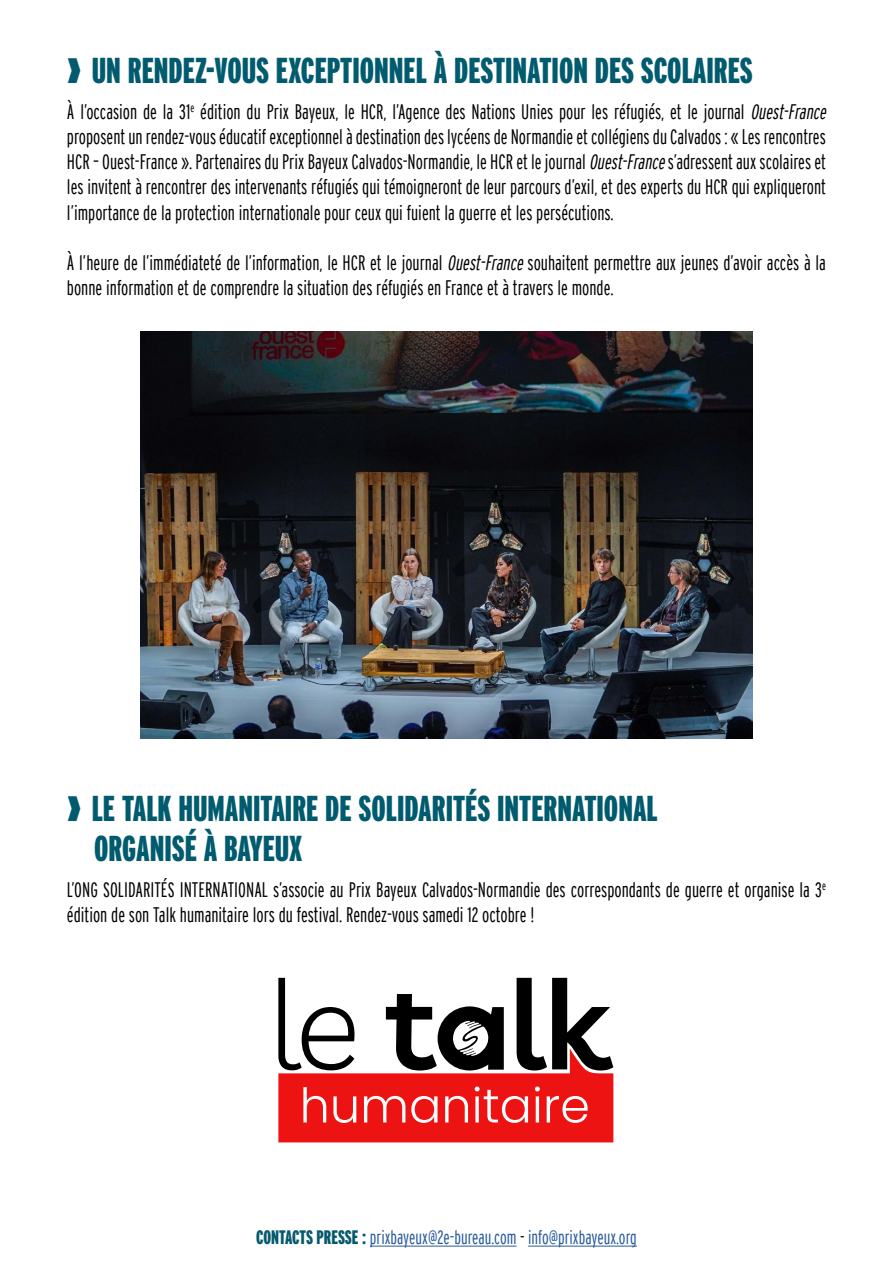
<style>
.page{position:relative;width:893px;height:1263px;background:#fff}
.page>*{position:absolute;margin:0;border:0;box-sizing:border-box;transform-origin:0 0}
.t1{font:36px/40.5px "Interstate Black Comp";color:#015b6e}
.t2{font:300 extra-condensed 21px/25.2px "Interstate";color:#000}
.t3{font:300 extra-condensed 19.5px "Interstate";color:#275b9b}
.s1{font-style:italic}
.s2{font-family:"Interstate Black Comp";font-weight:400;font-stretch:normal;color:#065a6d}
.s3{color:#000}
</style>
<div class="page">
<img style="left:141px;top:331px;width:611px;height:408px">
<svg style="left:278px;top:978px;width:335px;height:164px"></svg>
<hr style="left:370px;top:1246px;width:147px;height:1px;background:#275b9b">
<hr style="left:528px;top:1246px;width:109px;height:1px;background:#275b9b">
<h1 class="t1" style="left:67px;top:50px;width:687px">❱ UN RENDEZ-VOUS EXCEPTIONNEL À DESTINATION DES SCOLAIRES</h1>
<p class="t2" style="left:67px;top:99px;width:765px">À l’occasion de la 31<sup>e</sup> édition du Prix Bayeux, le HCR, l’Agence des Nations Unies pour les réfugiés, et le journal <span class="s1">Ouest-France </span>proposent un rendez-vous éducatif exceptionnel à destination des lycéens de Normandie et collégiens du Calvados : « Les rencontres HCR – Ouest-France ». Partenaires du Prix Bayeux Calvados-Normandie, le HCR et le journal <span class="s1">Ouest-France</span>s’adressent aux scolaires et les invitent à rencontrer des intervenants réfugiés qui témoigneront de leur parcours d’exil, et des experts du HCR qui expliqueront l’importance de la protection internationale pour ceux qui fuient la guerre et les persécutions.</p>
<p class="t2" style="left:67px;top:250px;width:760px">À l’heure de l’immédiateté de l’information, le HCR et le journal <span class="s1">Ouest-France</span>souhaitent permettre aux jeunes d’avoir accès à la bonne information et de comprendre la situation des réfugiés en France et à travers le monde.</p>
<h1 class="t1" style="left:94px;top:788px;width:565px;text-indent:-27px">❱ LE TALK HUMANITAIRE DE SOLIDARITÉS INTERNATIONAL<br>ORGANISÉ À BAYEUX</h1>
<p class="t2" style="left:67px;top:877px;width:760px">L’ONG SOLIDARITÉS INTERNATIONAL s’associe au Prix Bayeux Calvados-Normandie des correspondants de guerre et organise la 3<sup>e </sup>édition de son Talk humanitaire lors du festival. Rendez-vous samedi 12 octobre !</p>
<p class="t3" style="left:256px;top:1226px;width:382px"><span class="s2">CONTACTS PRESSE :</span> prixbayeux@2e-bureau.com <span class="s3">-</span> info@prixbayeux.org</p>
</div>
